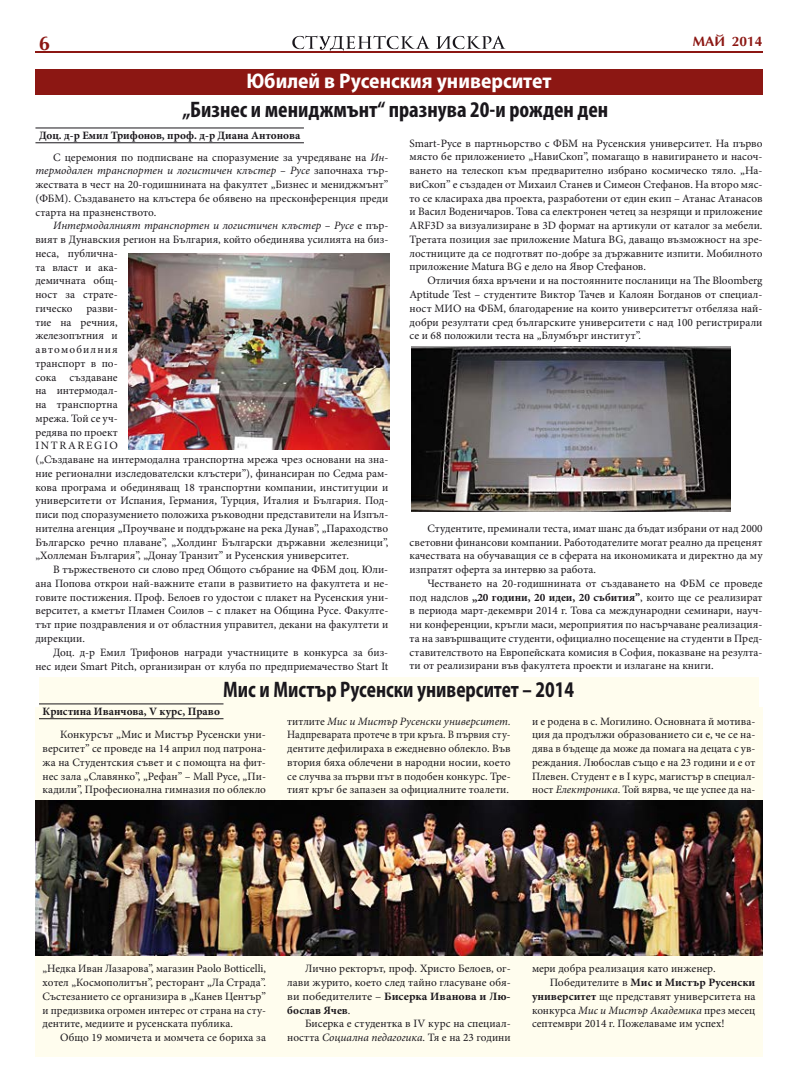
<style>
.page{position:relative;width:798px;height:1092px;background:#fff}
.page>*{position:absolute;margin:0;border:0;box-sizing:border-box;transform-origin:0 0}
.t1{font:700 condensed 22.5px "Myriad Pro";color:#1a171c}
.t2{font:700 semi-condensed 22.5px "Myriad Pro";color:#1a171c;scale:.83 1}
.t3{font:700 semi-condensed 21.25px "Myriad Pro";color:#fff}
.t4{font:700 20px "AG Optima Cyr";color:#8c1713}
.t5{font:700 13.75px "AG Optima Cyr";color:#8c1713}
.t6{font:11.25px/13.8px "Minion Pro";color:#1a171c;text-align:justify}
.t7{font:700 11.25px "Minion Pro";color:#1a171c}
.t8{font:italic 11.25px "Minion Pro";color:#1a171c}
.s1{font-weight:700}
.s2{font-style:italic}
.s3{font-weight:400}
.s4{font-style:normal}
</style>
<div class="page">
<svg style="left:436px;top:36px;width:69px;height:13px"></svg>
<svg style="left:292px;top:35px;width:138px;height:17px"></svg>
<hr style="left:35px;top:52px;width:727px;height:1px;background:#8c1713">
<hr style="left:35px;top:128px;width:269px;height:1px;background:#1a171c">
<hr style="left:35px;top:142px;width:269px;height:1px;background:#1a171c">
<div style="left:35px;top:69px;width:727px;height:26px;background:#8c1713"></div>
<img style="left:128px;top:253px;width:261px;height:196px">
<img style="left:411px;top:346px;width:318px;height:165px">
<div style="left:39px;top:677px;width:719px;height:31px;background:#fffdee"></div>
<div style="left:35px;top:706px;width:727px;height:350px;background:#fffdee"></div>
<hr style="left:39px;top:703px;width:184px;height:1px;background:#1a171c">
<hr style="left:39px;top:718px;width:184px;height:1px;background:#1a171c">
<img style="left:35px;top:800px;width:727px;height:155px">
<h3 class="t4" style="left:39px;top:32px;width:13px">6</h3>
<p class="t5" style="left:692px;top:34px;width:71px">МАЙ 2014</p>
<h2 class="t3" style="left:246px;top:67px;width:306px">Юбилей в Русенския университет</h2>
<h1 class="t1" style="left:182px;top:95px;width:427px">„Бизнес и мениджмънт“ празнува 20-и рожден ден</h1>
<p class="t6" style="left:53px;top:124px;width:336px;line-height:21.6px;text-indent:-14px"><span class="s1">Доц. д-р Емил Трифонов, проф. д-р Диана Антонова<br></span>С церемония по подписване на споразумение за учредяване на <span class="s2">Ин-</span></p>
<p class="t6" style="left:35px;top:164px;width:354px"><span class="s2">термодален транспортен и логистичен клъстер – Русе</span> започнаха тър&shy;жествата в чест на 20-годишнината на факултет „Бизнес и мениджмънт” (ФБМ). Създаването на клъстера бе обявено на пресконференция преди старта на празненството.</p>
<p class="t6" style="left:35px;top:219px;width:354px;text-align:left;text-indent:18px"><span class="s2">Интермодалният транспортен и логистичен клъстер – Русе</span> е пър&shy;вият в Дунавския регион на България, който обединява усилията на биз&shy;неса, публична-<br>та власт и ака-<br>демичната общ-<br>ност за страте-<br>гическо разви-<br>тие на речния,<br>железопътния и<br>автомобилния<br>транспорт в по-<br>сока създаване<br>на интермодал-<br>на транспортна<br>мрежа. Той се уч-<br>редява по проект<br>INTRAREGIO<br>(„Създаване на интермодална транспортна мрежа чрез основани на зна&shy;ние регионални изследователски клъстери”), финансиран по Седма рам&shy;кова програма и обединяващ 18 транспортни компании, институции и университети от Испания, Германия, Турция, Италия и България. Под&shy;писи под споразумението положиха ръководни представители на Изпъл&shy;нителна агенция „Проучване и поддържане на река Дунав”, „Параходство Българско речно плаване”, „Холдинг Български държавни железници”, „Холлеман България”, „Донау Транзит” и Русенския университет.</p>
<p class="t6" style="left:35px;top:562px;width:354px;text-indent:18px">В тържественото си слово пред Общото събрание на ФБМ доц. Юли&shy;ана Попова открои най-важните етапи в развитието на факултета и не&shy;говите постижения. Проф. Белоев го удостои с плакет на Русенския уни&shy;верситет, а кметът Пламен Соилов – с плакет на Община Русе. Факулте&shy;тът прие поздравления и от областния управител, декани на факултети и дирекции.</p>
<p class="t6" style="left:35px;top:645px;width:354px;text-align:right">Доц. д-р Емил Трифонов награди участниците в конкурса за биз&shy;нес идеи Smart Pitch, организиран от клуба по предприемачество Start It</p>
<p class="t6" style="left:409px;top:136px;width:354px">Smart-Русе в партньорство с ФБМ на Русенския университет. На първо място бе приложението „НавиСкоп”, помагащо в навигирането и насоч&shy;ването на телескоп към предварително избрано космическо тяло. „На&shy;виСкоп” е създаден от Михаил Станев и Симеон Стефанов. На второ мяс&shy;то се класираха два проекта, разработени от един екип – Атанас Атанасов и Васил Воденичаров. Това са електронен четец за незрящи и приложение ARF3D за визуализиране в 3D формат на артикули от каталог за мебели.<br>Третата позиция зае приложение Matura BG, даващо възможност на зре&shy;лостниците да се подготвят по-добре за държавните изпити. Мобилното приложение Matura BG e дело на Явор Стефанов.</p>
<p class="t6" style="left:409px;top:274px;width:354px;text-indent:18px">Отличия бяха връчени и на постоянните посланици на The Bloomberg Aptitude Test – студентите Виктор Тачев и Калоян Богданов от специал&shy;ност МИО на ФБМ, благодарение на които университетът отбеляза най&shy;добри резултати сред българските университети с над 100 регистрирали се и 68 положили теста на „Блумбърг институт”.</p>
<p class="t6" style="left:409px;top:521px;width:354px;text-indent:18px">Студентите, преминали теста, имат шанс да бъдат избрани от над 2000 световни финансови компании. Работодателите могат реално да преценят качествата на обучаващия се в сферата на икономиката и директно да му изпратят оферта за интервю за работа.</p>
<p class="t6" style="left:409px;top:576px;width:354px;text-indent:18px">Честването на 20-годишнината от създаването на ФБМ се проведе под надслов <span class="s1">„20 години, 20 идеи, 20 събития”</span>, които ще се реализират в периода март-декември 2014 г. Това са международни семинари, науч&shy;ни конференции, кръгли маси, мероприятия по насърчаване реализация&shy;та на завършващите студенти, официално посещение на студенти в Пред&shy;ставителството на Европейската комисия в София, показване на резулта&shy;ти от реализирани във факултета проекти и излагане на книги.</p>
<h1 class="t2" style="left:223px;top:675px;width:424px">Мис и Мистър Русенски университет – 2014</h1>
<p class="t7" style="left:43px;top:703px;width:179px">Кристина Иванчова, V курс, Право</p>
<p class="t6" style="left:43px;top:728px;width:225px;text-indent:18px">Конкурсът „Мис и Мистър Русенски уни&shy;верситет” се проведе на 14 април под патрона&shy;жа на Студентския съвет и с помощта на фит&shy;нес зала „Славянко”, „Рефан” – Mall Русе, „Пи&shy;кадили”, Професионална гимназия по облекло</p>
<p class="t6" style="left:287px;top:714px;width:225px">титлите <span class="s2">Мис и Мистър Русенски университет.<br></span>Надпреварата протече в три кръга. В първия сту&shy;дентите дефилираха в ежедневно облекло. Във втория бяха облечени в народни носии, което се случва за първи път в подобен конкурс. Тре&shy;тият кръг бе запазен за официалните тоалети.</p>
<p class="t6" style="left:531px;top:714px;width:225px">и е родена в с. Могилино. Основната й мотива&shy;ция да продължи образованието си е, че се на&shy;дява в бъдеще да може да помага на децата с ув&shy;реждания. Любослав също е на 23 години и е от Плевен. Студент е в I курс, магистър в специал&shy;ност <span class="s2">Електроника</span>. Той вярва, че ще успее да на-</p>
<p class="t6" style="left:43px;top:961px;width:225px">„Недка Иван Лазарова”, магазин Paolo Botticelli, хотел „Космополитън”, ресторант „Ла Страда”.<br>Състезанието се организира в „Канев Център” и предизвика огромен интерес от страна на сту&shy;дентите, медиите и русенската публика.</p>
<p class="t6" style="left:60px;top:1030px;width:207px">Общо 19 момичета и момчета се бориха за</p>
<p class="t6" style="left:287px;top:961px;width:225px;text-indent:18px">Лично ректорът, проф. Христо Белоев, ог&shy;лави журито, което след тайно гласуване обя&shy;ви победителите – <span class="s1">Бисерка Иванова и Лю&shy;бослав Ячев</span>.</p>
<p class="t6" style="left:287px;top:1016px;width:225px;text-align:right">Бисерка е студентка в IV курс на специал&shy;ността <span class="s2">Социална педагогика</span>. Тя е на 23 години</p>
<p class="t6" style="left:531px;top:961px;width:185px">мери добра реализация като инженер.</p>
<p class="t7" style="left:549px;top:974px;width:207px"><span class="s3">Победителите в</span> Мис и Мистър Русенски</p>
<p class="t6" style="left:531px;top:989px;width:225px"><span class="s1">университет</span> ще представят университета на</p>
<p class="t8" style="left:531px;top:1002px;width:225px"><span class="s4">конкурса</span> Мис и Мистър Академика <span class="s4">през месец</span></p>
<p class="t6" style="left:531px;top:1016px;width:194px">септември 2014 г. Пожелаваме им успех!</p>
</div>
